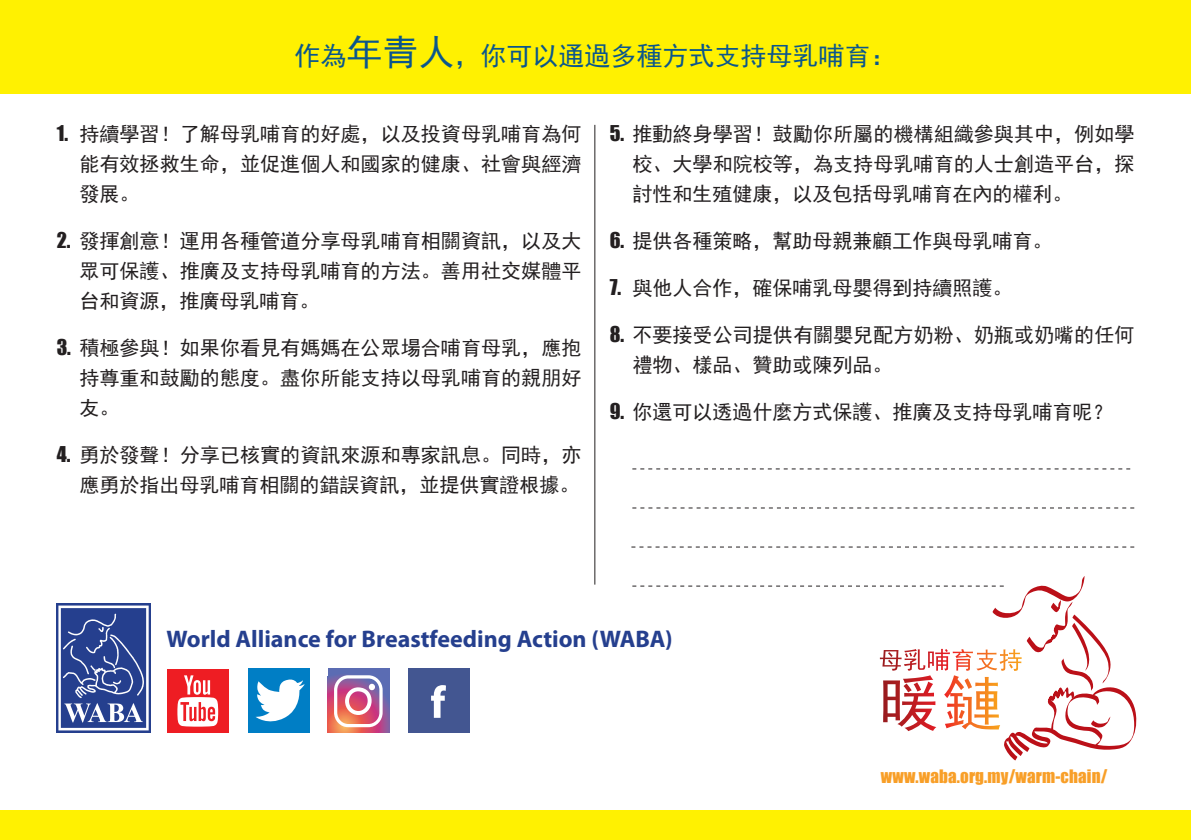
<style>
.page{position:relative;width:1191px;height:840px;background:#fff}
.page>*{position:absolute;margin:0;border:0;box-sizing:border-box;transform-origin:0 0}
.t1{font:26px "Sim Hei";color:#0b568c}
.t2{font:700 24px "Myriad Pro";color:#253f8e}
.t3{font:20px/30px "Sim Hei";letter-spacing:.005em;color:#231f20;text-align:justify}
.t4{font:17px "Impact";letter-spacing:.01em;color:#f89f28}
.s1{font-size:36px}
.s2{font-family:"Impact"}
</style>
<div class="page">
<div style="left:0;top:0;width:1191px;height:94px;background:#fff101"></div>
<div style="left:0;top:809px;width:1191px;height:30px;background:#fff101"></div>
<svg style="left:632px;top:468px;width:498px;height:1px"></svg>
<svg style="left:632px;top:507px;width:502px;height:1px"></svg>
<svg style="left:631px;top:546px;width:503px;height:1px"></svg>
<hr style="left:594px;top:125px;width:1px;height:459px;background:#231f20">
<img style="left:57px;top:603px;width:93px;height:128px">
<div style="left:408px;top:668px;width:61px;height:64px;background:#435691"></div>
<svg style="left:431px;top:685px;width:15px;height:32px"></svg>
<div style="left:167px;top:668px;width:61px;height:64px;background:#ee1d23"></div>
<svg style="left:177px;top:675px;width:41px;height:51px"></svg>
<svg style="left:328px;top:668px;width:61px;height:64px;background:#af668c"></svg>
<div style="left:334px;top:675px;width:48px;height:51px;border:3px solid #fff;border-radius:13px"></div>
<div style="left:345px;top:686px;width:27px;height:28px;border:4px solid #fff;border-radius:50%"></div>
<svg style="left:369px;top:683px;width:6px;height:6px"></svg>
<div style="left:249px;top:668px;width:61px;height:64px;background:#007ec5"></div>
<svg style="left:255px;top:679px;width:49px;height:43px"></svg>
<svg style="left:632px;top:576px;width:505px;height:184px"></svg>
<h1 class="t1" style="left:294px;top:42px;width:604px">作為<span class="s1">年青人</span>，你可以通過多種方式支持母乳哺育：</h1>
<p class="t3" style="left:79px;top:119px;width:503px;text-indent:-23px"><span class="s2">1.</span> 持續學習！了解母乳哺育的好處，以及投資母乳哺育為何能有效拯救生命，並促進個人和國家的健康、社會與經濟發展。</p>
<p class="t3" style="left:79px;top:226px;width:503px;text-indent:-23px"><span class="s2">2.</span> 發揮創意！運用各種管道分享母乳哺育相關資訊，以及大眾可保護、推廣及支持母乳哺育的方法。善用社交媒體平台和資源，推廣母乳哺育。</p>
<p class="t3" style="left:79px;top:333px;width:503px;text-indent:-23px"><span class="s2">3.</span> 積極參與！如果你看見有媽媽在公眾場合哺育母乳，應抱持尊重和鼓勵的態度。盡你所能支持以母乳哺育的親朋好友。</p>
<p class="t3" style="left:57px;top:440px;width:526px;text-align:right"><span class="s2">4.</span> 勇於發聲！分享已核實的資訊來源和專家訊息。同時，亦應勇於指出母乳哺育相關的錯誤資訊，並提供實證根據。</p>
<p class="t3" style="left:632px;top:119px;width:503px;text-indent:-23px"><span class="s2">5.</span> 推動終身學習！鼓勵你所屬的機構組織參與其中，例如學校、大學和院校等，為支持母乳哺育的人士創造平台，探討性和生殖健康，以及包括母乳哺育在內的權利。</p>
<p class="t3" style="left:609px;top:226px;width:444px"><span class="s2">6.</span> 提供各種策略，幫助母親兼顧工作與母乳哺育。</p>
<p class="t3" style="left:609px;top:273px;width:404px"><span class="s2">7.</span> 與他人合作，確保哺乳母嬰得到持續照護。</p>
<p class="t3" style="left:632px;top:320px;width:503px;text-indent:-23px"><span class="s2">8.</span> 不要接受公司提供有關嬰兒配方奶粉、奶瓶或奶嘴的任何禮物、樣品、贊助或陳列品。</p>
<p class="t3" style="left:609px;top:397px;width:504px"><span class="s2">9.</span> 你還可以透過什麼方式保護、推廣及支持母乳哺育呢？</p>
<p class="t2" style="left:167px;top:622px;width:507px">World Alliance for Breastfeeding Action (WABA)</p>
<p class="t4" style="left:881px;top:763px;width:228px">www.waba.org.my/warm-chain/</p>
</div>
